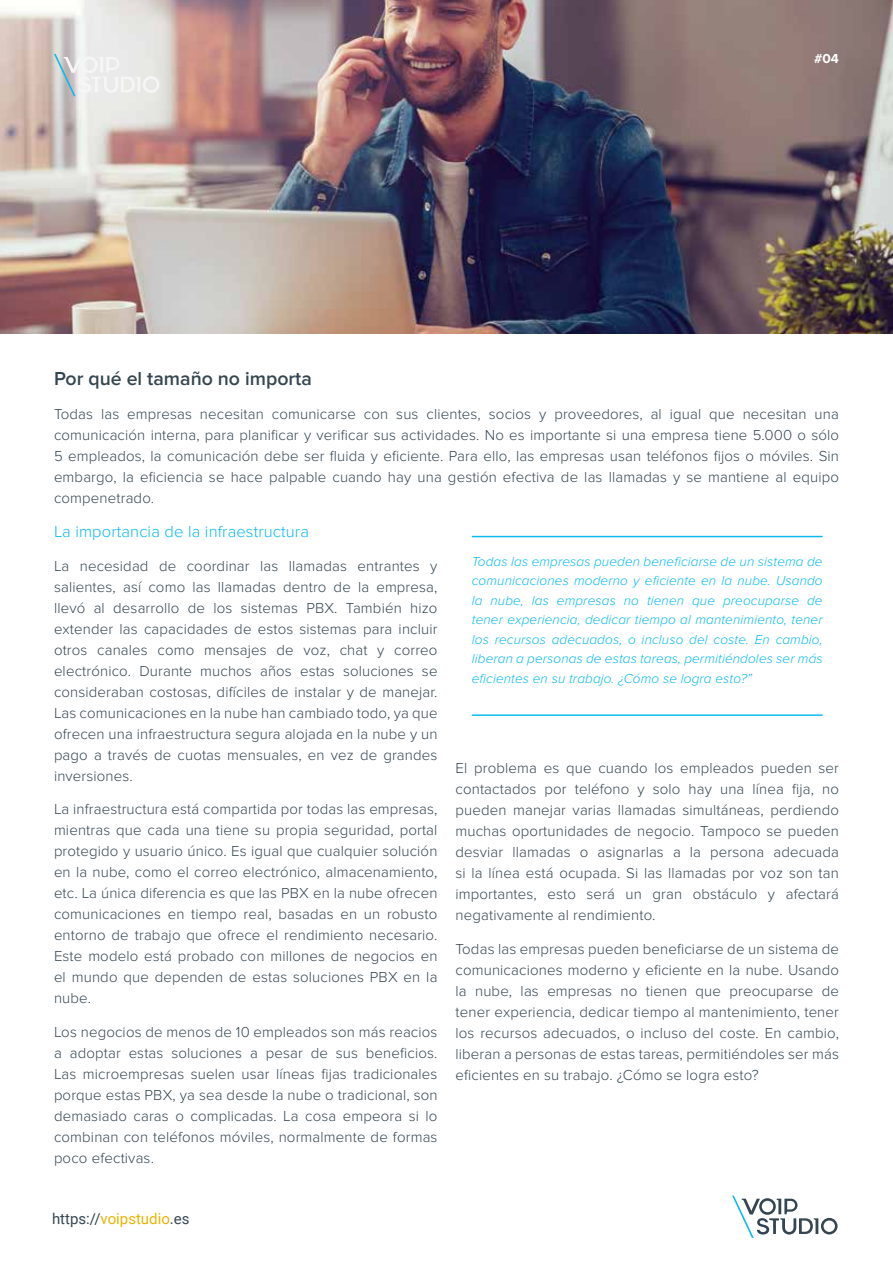
<style>
.page{position:relative;width:893px;height:1263px;background:#fff}
.page>*{position:absolute;margin:0;border:0;box-sizing:border-box;transform-origin:0 0}
.t1{font:600 19.5px "Proxima Nova";color:#364651}
.t2{font:300 16.5px "Proxima Nova";letter-spacing:.01em;color:#0bbbef}
.t3{font:300 15px/21px "Proxima Nova";letter-spacing:.01em;color:#364651;text-align:justify}
.t4{font:15px "Roboto";color:#364651}
.t5{font:italic 300 13.5px/19.5px "Proxima Nova";letter-spacing:.01em;color:#0bbbef;text-align:justify}
.t6{font:700 13.5px "Proxima Nova";color:#fff}
.s1{color:#e9b400}
</style>
<div class="page">
<img style="left:0;top:0;width:893px;height:334px">
<svg style="left:54px;top:54px;width:105px;height:42px"></svg>
<hr style="left:472px;top:536px;width:351px;height:1px;background:#0bbbef">
<hr style="left:472px;top:714px;width:351px;height:2px;background:#0bbbef">
<svg style="left:732px;top:1196px;width:105px;height:42px"></svg>
<p class="t6" style="left:814px;top:51px;width:26px">#04</p>
<h1 class="t1" style="left:54px;top:368px;width:259px">Por qué el tamaño no importa</h1>
<p class="t3" style="left:54px;top:404px;width:786px">Todas las empresas necesitan comunicarse con sus clientes, socios y proveedores, al igual que necesitan una comunicación interna, para planificar y verificar sus actividades. No es importante si una empresa tiene 5.000 o sólo 5 empleados, la comunicación debe ser fluida y eficiente. Para ello, las empresas usan teléfonos fijos o móviles. Sin embargo, la eficiencia se hace palpable cuando hay una gestión efectiva de las llamadas y se mantiene al equipo compenetrado.</p>
<p class="t2" style="left:54px;top:522px;width:256px">La importancia de la infraestructura</p>
<p class="t3" style="left:54px;top:555px;width:385px">La necesidad de coordinar las llamadas entrantes y salientes, así como las llamadas dentro de la empresa, llevó al desarrollo de los sistemas PBX. También hizo extender las capacidades de estos sistemas para incluir otros canales como mensajes de voz, chat y correo electrónico. Durante muchos años estas soluciones se consideraban costosas, difíciles de instalar y de manejar.<br>Las comunicaciones en la nube han cambiado todo, ya que ofrecen una infraestructura segura alojada en la nube y un pago a través de cuotas mensuales, en vez de grandes inversiones.</p>
<p class="t3" style="left:54px;top:799px;width:385px">La infraestructura está compartida por todas las empresas, mientras que cada una tiene su propia seguridad, portal protegido y usuario único. Es igual que cualquier solución en la nube, como el correo electrónico, almacenamiento, etc. La única diferencia es que las PBX en la nube ofrecen comunicaciones en tiempo real, basadas en un robusto entorno de trabajo que ofrece el rendimiento necesario.<br>Este modelo está probado con millones de negocios en el mundo que dependen de estas soluciones PBX en la nube.</p>
<p class="t3" style="left:54px;top:1022px;width:385px">Los negocios de menos de 10 empleados son más reacios a adoptar estas soluciones a pesar de sus beneficios.<br>Las microempresas suelen usar líneas fijas tradicionales porque estas PBX, ya sea desde la nube o tradicional, son demasiado caras o complicadas. La cosa empeora si lo combinan con teléfonos móviles, normalmente de formas poco efectivas.</p>
<p class="t5" style="left:472px;top:552px;width:352px">Todas las empresas pueden beneficiarse de un sistema de comunicaciones moderno y eficiente en la nube. Usando la nube, las empresas no tienen que preocuparse de tener experiencia, dedicar tiempo al mantenimiento, tener los recursos adecuados, o incluso del coste. En cambio, liberan a personas de estas tareas, permitiéndoles ser más eficientes en su trabajo. ¿Cómo se logra esto?”</p>
<p class="t3" style="left:455px;top:758px;width:385px">El problema es que cuando los empleados pueden ser contactados por teléfono y solo hay una línea fija, no pueden manejar varias llamadas simultáneas, perdiendo muchas oportunidades de negocio. Tampoco se pueden desviar llamadas o asignarlas a la persona adecuada si la línea está ocupada. Si las llamadas por voz son tan importantes, esto será un gran obstáculo y afectará negativamente al rendimiento.</p>
<p class="t3" style="left:455px;top:939px;width:385px">Todas las empresas pueden beneficiarse de un sistema de comunicaciones moderno y eficiente en la nube. Usando la nube, las empresas no tienen que preocuparse de tener experiencia, dedicar tiempo al mantenimiento, tener los recursos adecuados, o incluso del coste. En cambio, liberan a personas de estas tareas, permitiéndoles ser más eficientes en su trabajo. ¿Cómo se logra esto?</p>
<p class="t4" style="left:52px;top:1208px;width:139px">https://<span class="s1">voipstudio</span>.es</p>
</div>
